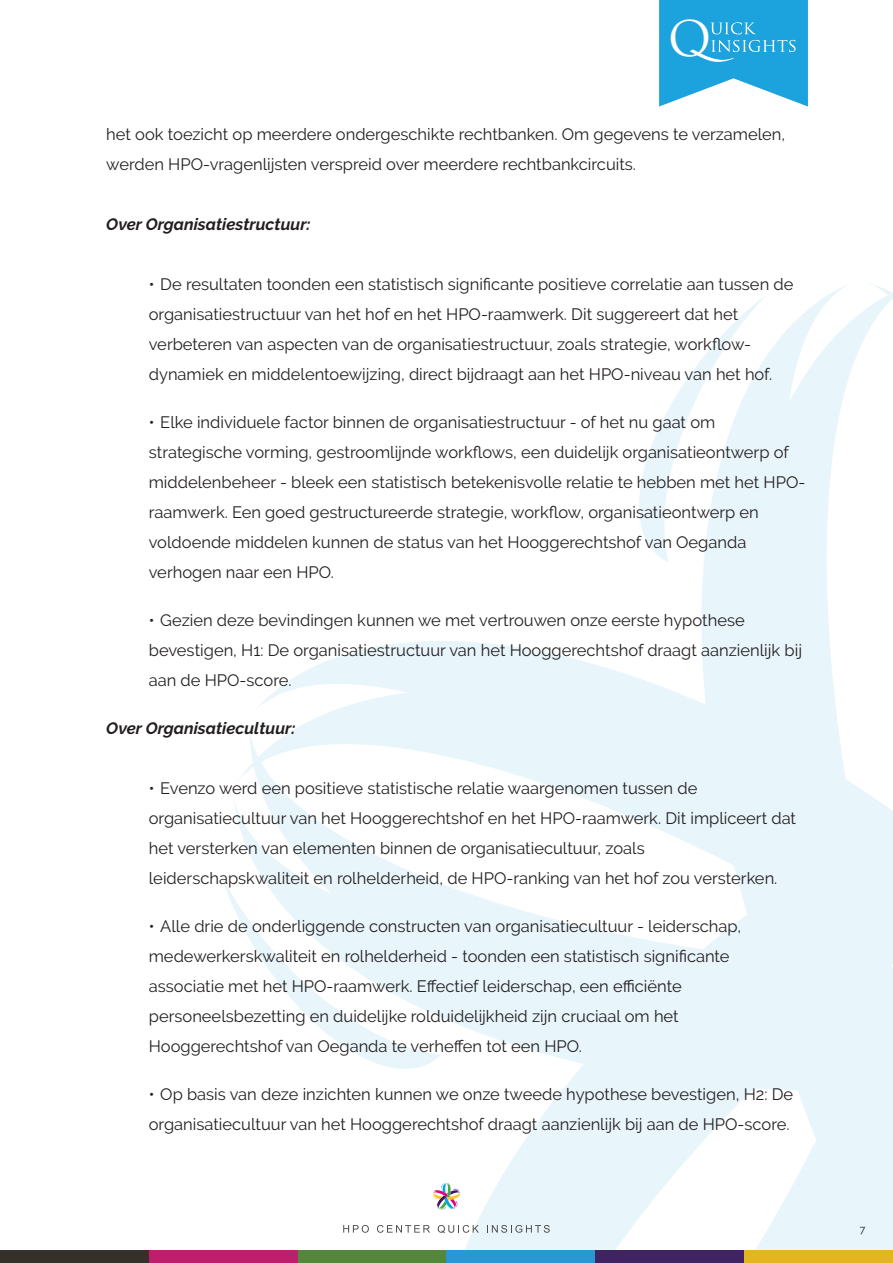
<style>
.page{position:relative;width:893px;height:1263px;background:#fff}
.page>*{position:absolute;margin:0;border:0;box-sizing:border-box;transform-origin:0 0}
.t1{font:47.85px "Trajan Pro";color:#fff}
.t2{font:16.5px/30px "Raleway";color:#231f20}
.t3{font:italic 700 16.5px "Raleway";color:#231f20}
.t4{font:10.5px "Raleway";color:#231f20}
</style>
<div class="page">
<svg style="left:659px;top:0;width:149px;height:107px"></svg>
<svg style="left:437px;top:962px;width:182px;height:288px;fill:#e8f5fb"></svg>
<svg style="left:234px;top:641px;width:385px;height:321px"></svg>
<svg style="left:619px;top:283px;width:274px;height:967px"></svg>
<svg style="left:221px;top:871px;width:220px;height:217px"></svg>
<div style="left:0;top:1250px;width:149px;height:13px;background:#36302a"></div>
<div style="left:149px;top:1250px;width:149px;height:13px;background:#bd1f6c"></div>
<div style="left:298px;top:1250px;width:148px;height:13px;background:#54873c"></div>
<div style="left:446px;top:1250px;width:149px;height:13px;background:#2a96d3"></div>
<div style="left:595px;top:1250px;width:149px;height:13px;background:#402361"></div>
<div style="left:744px;top:1250px;width:149px;height:13px;background:#e4b522"></div>
<svg style="left:343px;top:1225px;width:26px;height:8px"></svg>
<svg style="left:377px;top:1225px;width:53px;height:8px"></svg>
<svg style="left:438px;top:1225px;width:41px;height:8px"></svg>
<svg style="left:487px;top:1225px;width:63px;height:8px"></svg>
<div style="left:428px;top:1177px;width:37px;height:38px;background:#fff;border-radius:50%"></div>
<svg style="left:432px;top:1182px;width:29px;height:28px"></svg>
<h1 class="t1" style="left:668px;top:20px;width:45px">O</h1>
<p class="t2" style="left:106px;top:119px;width:680px">het ook toezicht op meerdere ondergeschikte rechtbanken. Om gegevens te verzamelen, werden HPO-vragenlijsten verspreid over meerdere rechtbankcircuits.</p>
<p class="t3" style="left:106px;top:214px;width:206px">Over Organisatiestructuur:</p>
<p class="t2" style="left:149px;top:269px;width:646px">• De resultaten toonden een statistisch significante positieve correlatie aan tussen de organisatiestructuur van het hof en het HPO-raamwerk. Dit suggereert dat het verbeteren van aspecten van de organisatiestructuur, zoals strategie, workflow&shy;dynamiek en middelentoewijzing, direct bijdraagt aan het HPO-niveau van het hof.</p>
<p class="t2" style="left:149px;top:407px;width:658px">• Elke individuele factor binnen de organisatiestructuur - of het nu gaat om strategische vorming, gestroomlijnde workflows, een duidelijk organisatieontwerp of middelenbeheer - bleek een statistisch betekenisvolle relatie te hebben met het HPO&shy;raamwerk. Een goed gestructureerde strategie, workflow, organisatieontwerp en voldoende middelen kunnen de status van het Hooggerechtshof van Oeganda verhogen naar een HPO.</p>
<p class="t2" style="left:149px;top:605px;width:655px">• Gezien deze bevindingen kunnen we met vertrouwen onze eerste hypothese bevestigen, H1: De organisatiestructuur van het Hooggerechtshof draagt aanzienlijk bij aan de HPO-score.</p>
<p class="t3" style="left:106px;top:718px;width:191px">Over Organisatiecultuur:</p>
<p class="t2" style="left:149px;top:773px;width:649px">• Evenzo werd een positieve statistische relatie waargenomen tussen de organisatiecultuur van het Hooggerechtshof en het HPO-raamwerk. Dit impliceert dat het versterken van elementen binnen de organisatiecultuur, zoals leiderschapskwaliteit en rolhelderheid, de HPO-ranking van het hof zou versterken.</p>
<p class="t2" style="left:149px;top:911px;width:594px">• Alle drie de onderliggende constructen van organisatiecultuur - leiderschap, medewerkerskwaliteit en rolhelderheid - toonden een statistisch significante associatie met het HPO-raamwerk. Effectief leiderschap, een efficiënte personeelsbezetting en duidelijke rolduidelijkheid zijn cruciaal om het Hooggerechtshof van Oeganda te verheffen tot een HPO.</p>
<p class="t2" style="left:149px;top:1079px;width:646px">• Op basis van deze inzichten kunnen we onze tweede hypothese bevestigen, H2: De organisatiecultuur van het Hooggerechtshof draagt aanzienlijk bij aan de HPO-score.</p>
<p class="t4" style="left:860px;top:1223px;width:7px">7</p>
</div>
